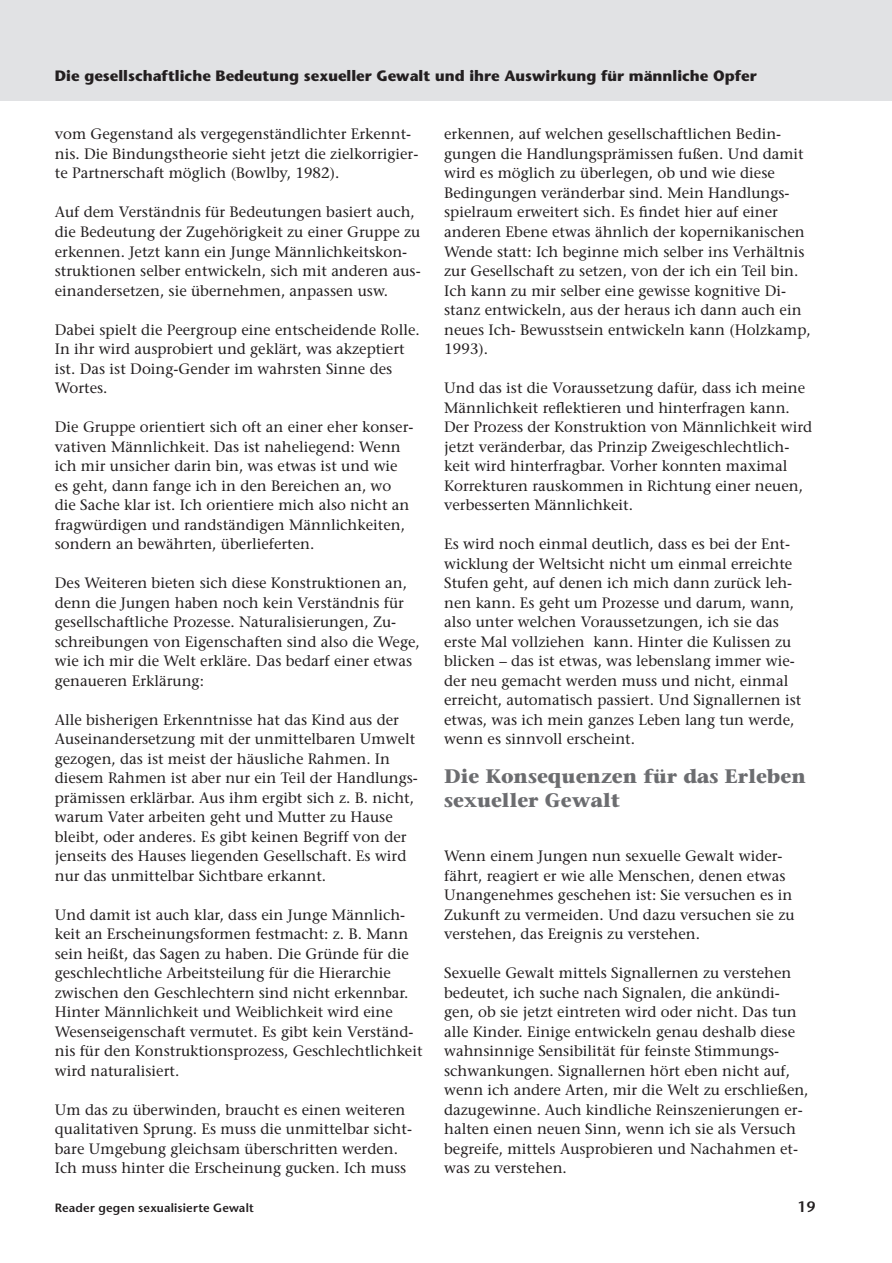
<style>
.page{position:relative;width:892px;height:1263px;background:#fff}
.page>*{position:absolute;margin:0;border:0;box-sizing:border-box;transform-origin:0 0}
.t1{font:700 19.5px/24px "Stone Serif";color:#6c6d70}
.t2{font:15px/19.5px "Stone Serif";color:#231f20}
.t3{font:700 15px "Stone Sans";color:#231f20}
.t4{font:600 15px "Stone Sans";color:#231f20}
.t5{font:600 12px "Stone Sans";letter-spacing:.015em;color:#231f20}
</style>
<div class="page">
<div style="left:0;top:0;width:891px;height:100px;background:#e1e2e4"></div>
<p class="t3" style="left:55px;top:67px;width:703px">Die gesellschaftliche Bedeutung sexueller Gewalt und ihre Auswirkung für männliche Opfer</p>
<p class="t2" style="left:55px;top:124px;width:365px">vom Gegenstand als vergegenständlichter Erkennt&shy;nis. Die Bindungstheorie sieht jetzt die zielkorrigier&shy;te Partnerschaft möglich (Bowlby, 1982).</p>
<p class="t2" style="left:55px;top:202px;width:367px">Auf dem Verständnis für Bedeutungen basiert auch, die Bedeutung der Zugehörigkeit zu einer Gruppe zu erkennen. Jetzt kann ein Junge Männlichkeitskon&shy;struktionen selber entwickeln, sich mit anderen aus&shy;einandersetzen, sie übernehmen, anpassen usw.</p>
<p class="t2" style="left:55px;top:319px;width:366px">Dabei spielt die Peergroup eine entscheidende Rolle.<br>In ihr wird ausprobiert und geklärt, was akzeptiert ist. Das ist Doing-Gender im wahrsten Sinne des Wortes.</p>
<p class="t2" style="left:55px;top:417px;width:360px">Die Gruppe orientiert sich oft an einer eher konser&shy;vativen Männlichkeit. Das ist naheliegend: Wenn ich mir unsicher darin bin, was etwas ist und wie es geht, dann fange ich in den Bereichen an, wo die Sache klar ist. Ich orientiere mich also nicht an fragwürdigen und randständigen Männlichkeiten, sondern an bewährten, überlieferten.</p>
<p class="t2" style="left:55px;top:573px;width:366px">Des Weiteren bieten sich diese Konstruktionen an, denn die Jungen haben noch kein Verständnis für gesellschaftliche Prozesse. Naturalisierungen, Zu&shy;schreibungen von Eigenschaften sind also die Wege, wie ich mir die Welt erkläre. Das bedarf einer etwas genaueren Erklärung:</p>
<p class="t2" style="left:55px;top:709px;width:364px">Alle bisherigen Erkenntnisse hat das Kind aus der Auseinandersetzung mit der unmittelbaren Umwelt gezogen, das ist meist der häusliche Rahmen. In diesem Rahmen ist aber nur ein Teil der Handlungs&shy;prämissen erklärbar. Aus ihm ergibt sich z. B. nicht, warum Vater arbeiten geht und Mutter zu Hause bleibt, oder anderes. Es gibt keinen Begriff von der jenseits des Hauses liegenden Gesellschaft. Es wird nur das unmittelbar Sichtbare erkannt.</p>
<p class="t2" style="left:55px;top:904px;width:369px">Und damit ist auch klar, dass ein Junge Männlich&shy;keit an Erscheinungsformen festmacht: z. B. Mann sein heißt, das Sagen zu haben. Die Gründe für die geschlechtliche Arbeitsteilung für die Hierarchie zwischen den Geschlechtern sind nicht erkennbar.<br>Hinter Männlichkeit und Weiblichkeit wird eine Wesenseigenschaft vermutet. Es gibt kein Verständ&shy;nis für den Konstruktionsprozess, Geschlechtlichkeit wird naturalisiert.</p>
<p class="t2" style="left:55px;top:1099px;width:358px">Um das zu überwinden, braucht es einen weiteren qualitativen Sprung. Es muss die unmittelbar sicht&shy;bare Umgebung gleichsam überschritten werden.<br>Ich muss hinter die Erscheinung gucken. Ich muss</p>
<p class="t2" style="left:444px;top:124px;width:368px">erkennen, auf welchen gesellschaftlichen Bedin&shy;gungen die Handlungsprämissen fußen. Und damit wird es möglich zu überlegen, ob und wie diese Bedingungen veränderbar sind. Mein Handlungs&shy;spielraum erweitert sich. Es findet hier auf einer anderen Ebene etwas ähnlich der kopernikanischen Wende statt: Ich beginne mich selber ins Verhältnis zur Gesellschaft zu setzen, von der ich ein Teil bin.<br>Ich kann zu mir selber eine gewisse kognitive Di&shy;stanz entwickeln, aus der heraus ich dann auch ein neues Ich- Bewusstsein entwickeln kann (Holzkamp, 1993).</p>
<p class="t2" style="left:444px;top:378px;width:369px">Und das ist die Voraussetzung dafür, dass ich meine Männlichkeit reflektieren und hinterfragen kann.<br>Der Prozess der Konstruktion von Männlichkeit wird jetzt veränderbar, das Prinzip Zweigeschlechtlich&shy;keit wird hinterfragbar. Vorher konnten maximal Korrekturen rauskommen in Richtung einer neuen, verbesserten Männlichkeit.</p>
<p class="t2" style="left:444px;top:534px;width:359px">Es wird noch einmal deutlich, dass es bei der Ent&shy;wicklung der Weltsicht nicht um einmal erreichte Stufen geht, auf denen ich mich dann zurück leh&shy;nen kann. Es geht um Prozesse und darum, wann, also unter welchen Voraussetzungen, ich sie das erste Mal vollziehen kann. Hinter die Kulissen zu blicken – das ist etwas, was lebenslang immer wie&shy;der neu gemacht werden muss und nicht, einmal erreicht, automatisch passiert. Und Signallernen ist etwas, was ich mein ganzes Leben lang tun werde, wenn es sinnvoll erscheint.</p>
<h1 class="t1" style="left:444px;top:764px;width:363px">Die Konsequenzen für das Erleben sexueller Gewalt</h1>
<p class="t2" style="left:444px;top:846px;width:352px">Wenn einem Jungen nun sexuelle Gewalt wider&shy;fährt, reagiert er wie alle Menschen, denen etwas Unangenehmes geschehen ist: Sie versuchen es in Zukunft zu vermeiden. Und dazu versuchen sie zu verstehen, das Ereignis zu verstehen.</p>
<p class="t2" style="left:444px;top:963px;width:366px">Sexuelle Gewalt mittels Signallernen zu verstehen bedeutet, ich suche nach Signalen, die ankündi&shy;gen, ob sie jetzt eintreten wird oder nicht. Das tun alle Kinder. Einige entwickeln genau deshalb diese wahnsinnige Sensibilität für feinste Stimmungs&shy;schwankungen. Signallernen hört eben nicht auf, wenn ich andere Arten, mir die Welt zu erschließen, dazugewinne. Auch kindliche Reinszenierungen er&shy;halten einen neuen Sinn, wenn ich sie als Versuch begreife, mittels Ausprobieren und Nachahmen et&shy;was zu verstehen.</p>
<p class="t5" style="left:55px;top:1200px;width:200px">Reader gegen sexualisierte Gewalt</p>
<p class="t4" style="left:797px;top:1198px;width:20px">19</p>
</div>
